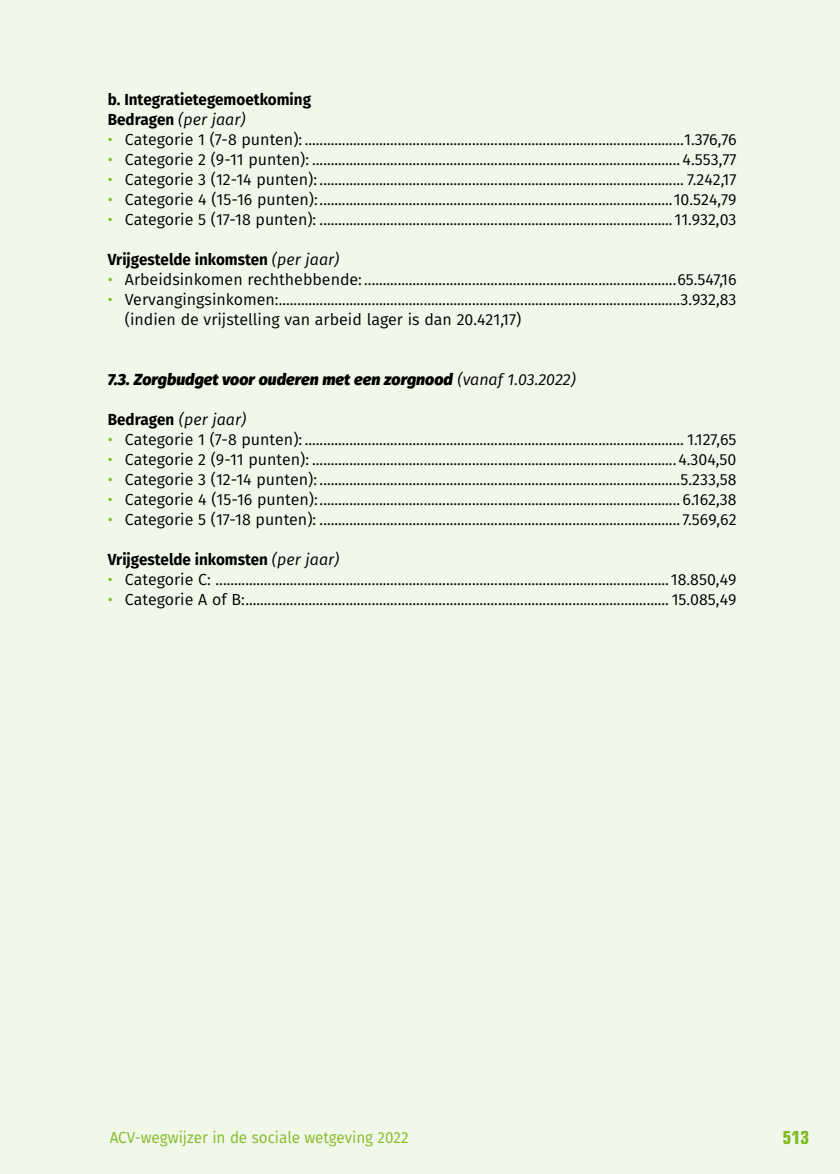
<style>
.page{position:relative;width:840px;height:1174px;background:#fff}
.page>*{position:absolute;margin:0;border:0;box-sizing:border-box;transform-origin:0 0}
.t1{font:700 condensed 18px "Eurostile LT Std";color:#80ba27}
.t2{font:16px/20px "Fira Sans";color:#000}
.t3{font:700 16px/20px "Fira Sans";color:#000;scale:.95 1}
.t4{font:italic 800 16px "Fira Sans";color:#000}
.t5{font:16px "Fira Sans";color:#80ba27;scale:.95 1}
.t6{font:italic 16px "Fira Sans";color:#000}
.s1{font-weight:400;font-style:italic}
.s2{color:#80ba27}
.s3{font-weight:400}
.s4{font-weight:700;font-style:normal}
</style>
<div class="page">
<div style="left:0;top:0;width:839px;height:1174px;background:#f2f8e9"></div>
<p class="t3" style="left:108px;top:89px;width:215px">b. Integratietegemoetkoming<br>Bedragen <span class="s1">(per jaar)</span></p>
<p class="t2" style="left:108px;top:129px;width:629px"><span class="s2">•</span> Categorie 1 (7-8 punten): ......................................................................................................1.376,76</p>
<p class="t2" style="left:108px;top:149px;width:630px"><span class="s2">•</span> Categorie 2 (9-11 punten): ................................................................................................... 4.553,77</p>
<p class="t2" style="left:108px;top:169px;width:630px"><span class="s2">•</span> Categorie 3 (12-14 punten): .................................................................................................. 7.242,17</p>
<p class="t2" style="left:108px;top:189px;width:629px"><span class="s2">•</span> Categorie 4 (15-16 punten):...............................................................................................10.524,79</p>
<p class="t2" style="left:108px;top:209px;width:629px"><span class="s2">•</span> Categorie 5 (17-18 punten): ............................................................................................... 11.932,03</p>
<p class="t3" style="left:108px;top:249px;width:245px">Vrijgestelde inkomsten <span class="s1">(per jaar)</span></p>
<p class="t2" style="left:108px;top:269px;width:629px"><span class="s2">•</span> Arbeidsinkomen rechthebbende: ....................................................................................65.547,16</p>
<p class="t2" style="left:125px;top:289px;width:613px;text-indent:-17px"><span class="s2">•</span> Vervangingsinkomen:............................................................................................................3.932,83 (indien de vrijstelling van arbeid lager is dan 20.421,17)</p>
<p class="t4" style="left:108px;top:368px;width:469px">7.3. Zorgbudget voor ouderen met een zorgnood <span class="s3">(vanaf 1.03.2022)</span></p>
<p class="t6" style="left:108px;top:408px;width:140px"><span class="s4">Bedragen</span> (per jaar)</p>
<p class="t2" style="left:108px;top:429px;width:630px"><span class="s2">•</span> Categorie 1 (7-8 punten): ...................................................................................................... 1.127,65</p>
<p class="t2" style="left:108px;top:449px;width:629px"><span class="s2">•</span> Categorie 2 (9-11 punten): ..................................................................................................4.304,50</p>
<p class="t2" style="left:108px;top:469px;width:629px"><span class="s2">•</span> Categorie 3 (12-14 punten): .................................................................................................5.233,58</p>
<p class="t2" style="left:108px;top:489px;width:630px"><span class="s2">•</span> Categorie 4 (15-16 punten):................................................................................................. 6.162,38</p>
<p class="t2" style="left:108px;top:509px;width:630px"><span class="s2">•</span> Categorie 5 (17-18 punten): ................................................................................................. 7.569,62</p>
<p class="t3" style="left:108px;top:549px;width:245px">Vrijgestelde inkomsten <span class="s1">(per jaar)</span></p>
<p class="t2" style="left:108px;top:569px;width:630px"><span class="s2">•</span> Categorie C: ..........................................................................................................................18.850,49</p>
<p class="t2" style="left:108px;top:589px;width:629px"><span class="s2">•</span> Categorie A of B:.................................................................................................................. 15.085,49</p>
<p class="t5" style="left:110px;top:1125px;width:316px">ACV-wegwijzer in de sociale wetgeving 2022</p>
<p class="t1" style="left:782px;top:1126px;width:28px">513</p>
</div>
